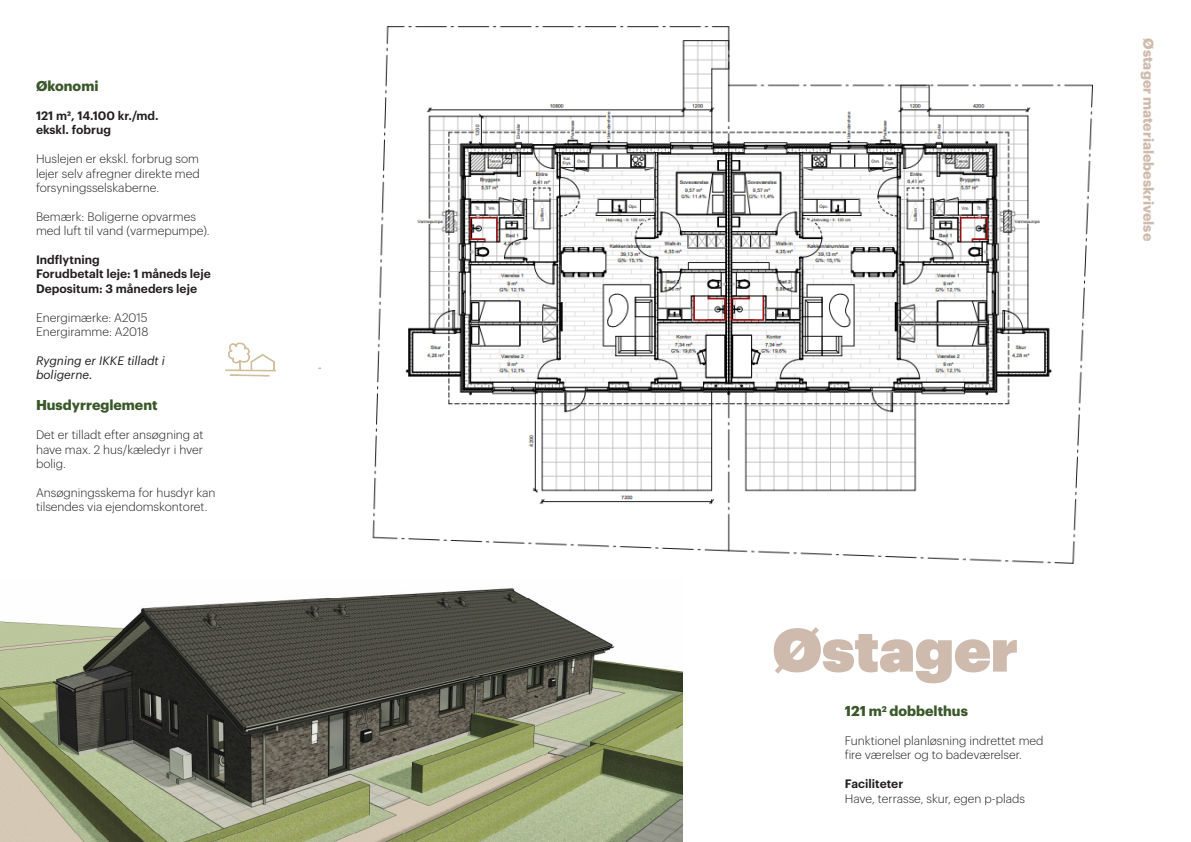
<style>
.page{position:relative;width:1191px;height:842px;background:#fff}
.page>*{position:absolute;margin:0;border:0;box-sizing:border-box;transform-origin:0 0}
.t1{font:60px "Graphik Super";color:#cfbbae}
.t2{font:700 14px "Graphik";color:#3a582a}
.t3{font:700 14px "Graphik";color:#cfbbae}
.t4{font:300 12px/14.4px "Graphik";color:#231f20}
.t5{font:600 12px "Graphik";color:#231f20}
.t6{font:italic 12px "Graphik";color:#231f20}
</style>
<div class="page">
<img style="left:372px;top:26px;width:721px;height:538px">
<img style="left:225px;top:342px;width:95px;height:35px">
<img style="left:0;top:588px;width:682px;height:254px">
<p class="t2" style="left:36px;top:75px;width:64px">Økonomi</p>
<p class="t5" style="left:36px;top:106px;width:124px">121 m², 14.100 kr./md.</p>
<p class="t5" style="left:36px;top:121px;width:76px">ekskl. fobrug</p>
<p class="t4" style="left:36px;top:151px;width:165px;text-align:justify">Huslejen er ekskl. forbrug som lejer selv afregner direkte med forsyningsselskaberne.</p>
<p class="t4" style="left:36px;top:208px;width:175px">Bemærk: Boligerne opvarmes med luft til vand (varmepumpe).</p>
<p class="t5" style="left:36px;top:250px;width:65px">Indflytning</p>
<p class="t5" style="left:36px;top:265px;width:176px">Forudbetalt leje: 1 måneds leje</p>
<p class="t5" style="left:36px;top:279px;width:163px">Depositum: 3 måneders leje</p>
<p class="t4" style="left:36px;top:309px;width:113px">Energimærke: A2015</p>
<p class="t4" style="left:36px;top:324px;width:114px">Energiramme: A2018</p>
<p class="t6" style="left:36px;top:351px;width:130px">Rygning er IKKE tilladt i</p>
<p class="t6" style="left:36px;top:366px;width:58px">boligerne.</p>
<p class="t2" style="left:36px;top:394px;width:123px">Husdyrreglement</p>
<p class="t4" style="left:36px;top:427px;width:169px">Det er tilladt efter ansøgning at have max. 2 hus/kæledyr i hver</p>
<p class="t4" style="left:36px;top:456px;width:31px">bolig.</p>
<p class="t4" style="left:36px;top:484px;width:181px">Ansøgningsskema for husdyr kan tilsendes via ejendomskontoret.</p>
<p class="t3" style="left:1159px;top:38px;width:204px;rotate:90deg">Østager materialebeskrivelse</p>
<p class="t1" style="left:772px;top:603px;width:247px">Østager</p>
<p class="t2" style="left:845px;top:700px;width:125px">121 m<sup>2</sup> dobbelthus</p>
<p class="t4" style="left:845px;top:732px;width:200px">Funktionel planløsning indrettet med fire værelser og to badeværelser.</p>
<p class="t5" style="left:845px;top:775px;width:60px">Faciliteter</p>
<p class="t4" style="left:845px;top:790px;width:182px">Have, terrasse, skur, egen p-plads</p>
</div>
